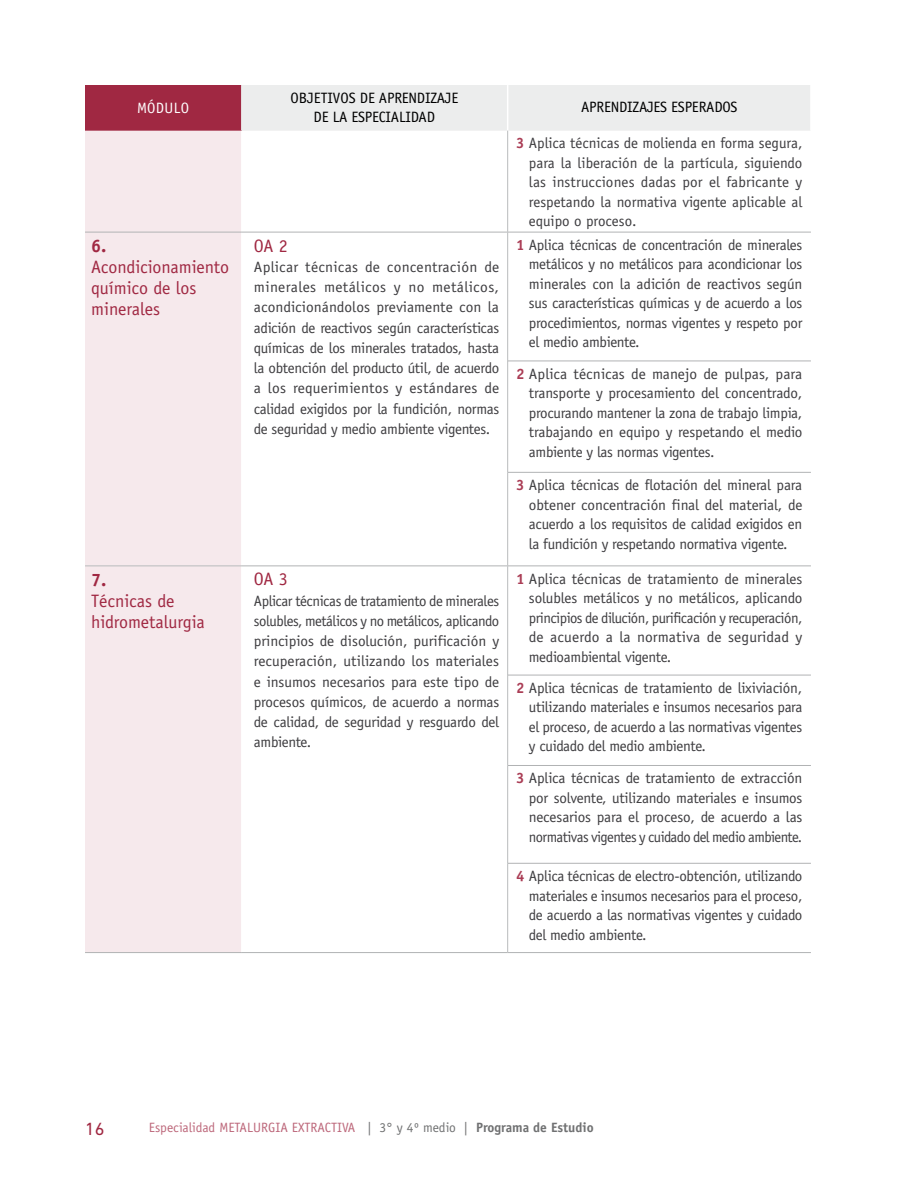
<style>
.page{position:relative;width:918px;height:1188px;background:#fff}
.page>*{position:absolute;margin:0;border:0;box-sizing:border-box;transform-origin:0 0}
.t1{font:18px/21px "Officina Sans";color:#a02842}
.t2{font:700 18px "Officina Sans";color:#a02842}
.t3{font:18px "DIN Next LT Pro";color:#a02842}
.t4{font:15px/19.5px "Officina Sans";letter-spacing:-.02em;color:#3e3d40;text-align:justify}
.t5{font:15px "Officina Sans";color:#000}
.t6{font:15px "Officina Sans";letter-spacing:.02em;color:#fff}
.t7{font:13.5px "Officina Sans";color:#bd687b}
.s1{font-weight:700;color:#aa3d55}
.s2{color:#707172}
.s3{font-weight:700;color:#707172}
</style>
<div class="page">
<div style="left:85px;top:85px;width:156px;height:46px;background:#a02842"></div>
<div style="left:241px;top:85px;width:569px;height:46px;background:#eceded"></div>
<div style="left:85px;top:131px;width:156px;height:821px;background:#f6e9ec"></div>
<hr style="left:507px;top:85px;width:1px;height:46px;background:#fff">
<hr style="left:507px;top:131px;width:1px;height:101px;background:#b9bbbc">
<hr style="left:507px;top:232px;width:1px;height:129px;background:#b9bbbc">
<hr style="left:507px;top:361px;width:1px;height:111px;background:#b9bbbc">
<hr style="left:507px;top:472px;width:1px;height:94px;background:#b9bbbc">
<hr style="left:507px;top:566px;width:1px;height:109px;background:#b9bbbc">
<hr style="left:507px;top:675px;width:1px;height:90px;background:#b9bbbc">
<hr style="left:507px;top:765px;width:1px;height:98px;background:#b9bbbc">
<hr style="left:507px;top:863px;width:1px;height:89px;background:#b9bbbc">
<hr style="left:508px;top:361px;width:303px;height:1px;background:#b1b3b4">
<hr style="left:508px;top:472px;width:303px;height:1px;background:#b1b3b4">
<hr style="left:508px;top:675px;width:303px;height:1px;background:#b1b3b4">
<hr style="left:508px;top:765px;width:303px;height:1px;background:#b1b3b4">
<hr style="left:508px;top:863px;width:303px;height:1px;background:#b1b3b4">
<hr style="left:85px;top:566px;width:156px;height:1px;background:#b9bbbc">
<hr style="left:241px;top:566px;width:267px;height:1px;background:#b1b3b4">
<hr style="left:508px;top:566px;width:303px;height:1px;background:#b1b3b4">
<hr style="left:85px;top:232px;width:156px;height:1px;background:#b1b3b4">
<hr style="left:241px;top:232px;width:267px;height:1px;background:#b1b3b4">
<hr style="left:508px;top:232px;width:303px;height:1px;background:#b1b3b4">
<hr style="left:85px;top:952px;width:156px;height:1px;background:#b1b3b4">
<hr style="left:241px;top:952px;width:267px;height:1px;background:#b1b3b4">
<hr style="left:508px;top:952px;width:303px;height:1px;background:#b1b3b4">
<p class="t6" style="left:137px;top:100px;width:54px">MóDULO</p>
<p class="t5" style="left:290px;top:89px;width:9px">objetivos</p>
<p class="t5" style="left:360px;top:89px;width:36px">de Aprendizaje</p>
<p class="t5" style="left:314px;top:108px;width:46px">delaespecialidad</p>
<p class="t5" style="left:581px;top:99px;width:17px">Aprendizajes</p>
<p class="t5" style="left:671px;top:99px;width:9px">esperados</p>
<p class="t4" style="left:529px;top:133px;width:275px;text-indent:-13px"><span class="s1">3</span> Aplica técnicas de molienda en forma segura, para la liberación de la partícula, siguiendo las instrucciones dadas por el fabricante y respetando la normativa vigente aplicable al equipo o proceso.</p>
<p class="t2" style="left:91px;top:235px;width:17px">6.</p>
<p class="t1" style="left:91px;top:257px;width:140px">Acondicionamiento químico de los minerales</p>
<p class="t1" style="left:254px;top:235px;width:36px">OA 2</p>
<p class="t4" style="left:254px;top:257px;width:247px;line-height:20.2px">Aplicar técnicas de concentración de minerales metálicos y no metálicos, acondicionándolos previamente con la adición de reactivos según características químicas de los minerales tratados, hasta la obtención del producto útil, de acuerdo a los requerimientos y estándares de calidad exigidos por la fundición, normas de seguridad y medio ambiente vigentes.</p>
<p class="t4" style="left:529px;top:235px;width:275px;text-indent:-13px"><span class="s1">1</span> Aplica técnicas de concentración de minerales metálicos y no metálicos para acondicionar los minerales con la adición de reactivos según sus características químicas y de acuerdo a los procedimientos, normas vigentes y respeto por el medio ambiente.</p>
<p class="t4" style="left:529px;top:364px;width:275px;text-indent:-13px"><span class="s1">2</span> Aplica técnicas de manejo de pulpas, para transporte y procesamiento del concentrado, procurando mantener la zona de trabajo limpia, trabajando en equipo y respetando el medio ambiente y las normas vigentes.</p>
<p class="t4" style="left:529px;top:475px;width:275px;text-indent:-13px"><span class="s1">3</span> Aplica técnicas de flotación del mineral para obtener concentración final del material, de acuerdo a los requisitos de calidad exigidos en la fundición y respetando normativa vigente.</p>
<p class="t2" style="left:91px;top:569px;width:17px">7.</p>
<p class="t1" style="left:91px;top:590px;width:115px">Técnicas de hidrometalurgia</p>
<p class="t1" style="left:254px;top:569px;width:36px">OA 3</p>
<p class="t4" style="left:254px;top:590px;width:247px;line-height:20.2px">Aplicar técnicas de tratamiento de minerales solubles, metálicos y no metálicos, aplicando principios de disolución, purificación y recuperación, utilizando los materiales e insumos necesarios para este tipo de procesos químicos, de acuerdo a normas de calidad, de seguridad y resguardo del ambiente.</p>
<p class="t4" style="left:529px;top:569px;width:275px;text-indent:-13px"><span class="s1">1</span> Aplica técnicas de tratamiento de minerales solubles metálicos y no metálicos, aplicando principios de dilución, purificación y recuperación, de acuerdo a la normativa de seguridad y medioambiental vigente.</p>
<p class="t4" style="left:529px;top:678px;width:275px;text-indent:-13px"><span class="s1">2</span> Aplica técnicas de tratamiento de lixiviación, utilizando materiales e insumos necesarios para el proceso, de acuerdo a las normativas vigentes y cuidado del medio ambiente.</p>
<p class="t4" style="left:529px;top:769px;width:275px;text-indent:-13px"><span class="s1">3</span> Aplica técnicas de tratamiento de extracción por solvente, utilizando materiales e insumos necesarios para el proceso, de acuerdo a las normativas vigentes y cuidado del medio ambiente.</p>
<p class="t4" style="left:529px;top:866px;width:275px;text-indent:-13px"><span class="s1">4</span> Aplica técnicas de electro-obtención, utilizando materiales e insumos necesarios para el proceso, de acuerdo a las normativas vigentes y cuidado del medio ambiente.</p>
<p class="t3" style="left:85px;top:1118px;width:21px">16</p>
<p class="t7" style="left:149px;top:1120px;width:446px">Especialidad Metalurgia Extractiva <span class="s2">| 3° y 4º medio |</span> <span class="s3">Programa de Estudio</span></p>
</div>
